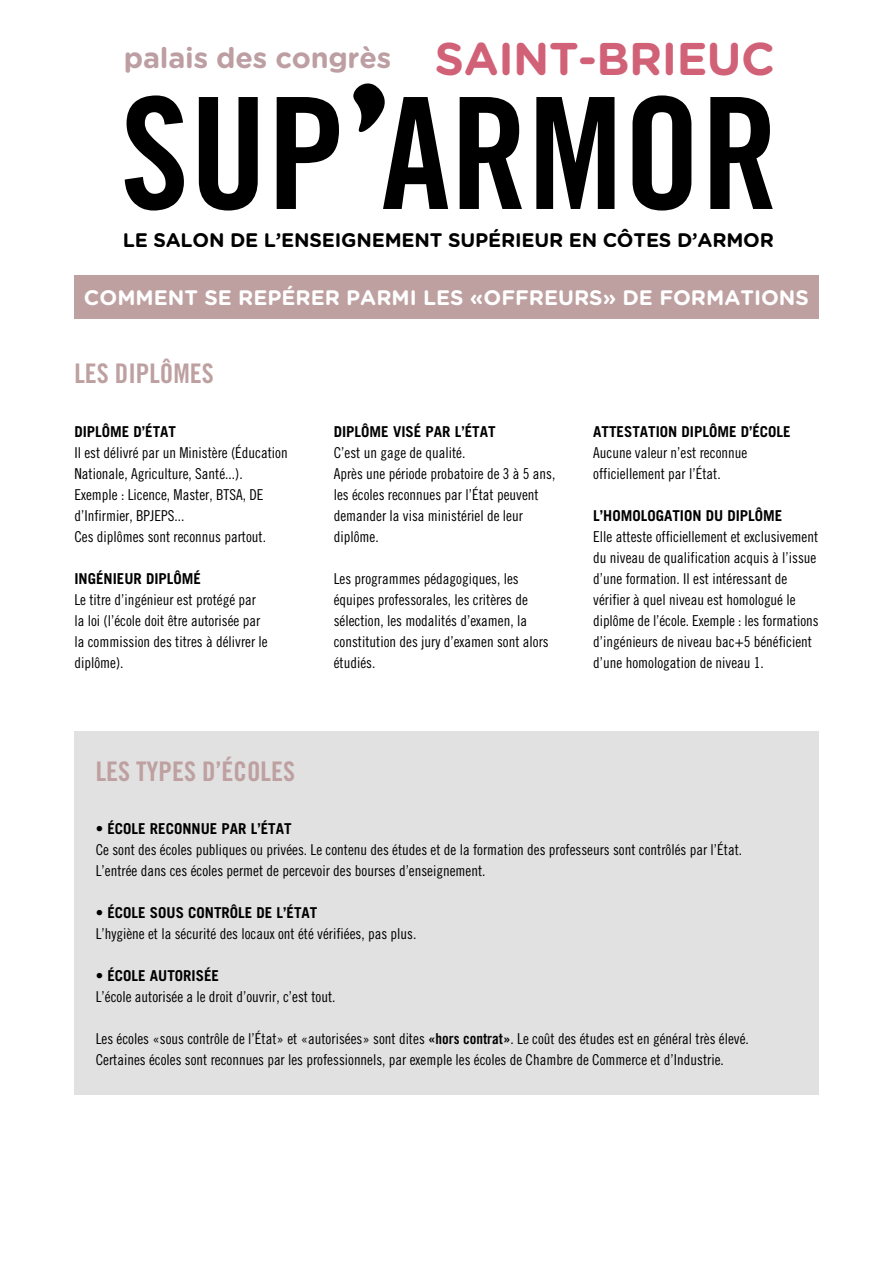
<style>
.page{position:relative;width:893px;height:1263px;background:#fff}
.page>*{position:absolute;margin:0;border:0;box-sizing:border-box;transform-origin:0 0}
.t1{font:155.1px "Trade Gothic LT Std Bd Cn 20";color:#000}
.t2{font:700 28.8px "Gotham Rounded";letter-spacing:-.01em;color:#bd9fa3}
.t3{font:27px "Trade Gothic LT Std Bd Cn 20";color:#bea0a1}
.t4{font:700 21px "Gotham Rounded";color:#fff}
.t5{font:700 19.65px "Gotham Rounded";letter-spacing:-.01em;color:#000}
.t6{font:15px/21px "Trade Gothic LT Std Cn 18";color:#000}
.t7{font:700 15px "Trade Gothic LT Std";color:#000}
.s1{font-size:45.75px;color:#d16177}
.s2{font-family:"Trade Gothic LT Std Bd Cn 20"}
</style>
<div class="page">
<div style="left:74px;top:275px;width:745px;height:44px;background:#bea0a1"></div>
<svg style="left:353px;top:83px;width:32px;height:49px"></svg>
<div style="left:74px;top:731px;width:745px;height:364px;background:#e1e1e1"></div>
<h2 class="t2" style="left:124px;top:36px;width:653px">palais des congrès <span class="s1">SAINT-BRIEUC</span></h2>
<h1 class="t1" style="left:120px;top:59px;width:660px">SUP ARMOR</h1>
<h3 class="t5" style="left:123px;top:225px;width:653px">LE SALON DE L’ENSEIGNEMENT SUPÉRIEUR EN CÔTES D’ARMOR</h3>
<h3 class="t4" style="left:84px;top:283px;width:726px">COMMENT SE REPÉRER PARMI LES «OFFREURS» DE FORMATIONS</h3>
<h3 class="t3" style="left:74px;top:357px;width:141px">LES DIPLÔMES</h3>
<p class="t7" style="left:74px;top:422px;width:103px">DIPLÔME D’ÉTAT</p>
<p class="t6" style="left:74px;top:442px;width:215px">Il est délivré par un Ministère (Éducation Nationale, Agriculture, Santé...).<br>Exemple : Licence, Master, BTSA, DE d’Infirmier, BPJEPS...<br>Ces diplômes sont reconnus partout.</p>
<p class="t7" style="left:74px;top:569px;width:128px">INGÉNIEUR DIPLÔMÉ</p>
<p class="t6" style="left:74px;top:589px;width:195px">Le titre d’ingénieur est protégé par la loi (l’école doit être autorisée par la commission des titres à délivrer le diplôme).</p>
<p class="t7" style="left:334px;top:422px;width:163px">DIPLÔME VISÉ PAR L’ÉTAT</p>
<p class="t6" style="left:334px;top:442px;width:223px">C’est un gage de qualité.<br>Après une période probatoire de 3 à 5 ans, les écoles reconnues par l’État peuvent demander la visa ministériel de leur diplôme.</p>
<p class="t6" style="left:334px;top:568px;width:216px">Les programmes pédagogiques, les équipes professorales, les critères de sélection, les modalités d’examen, la constitution des jury d’examen sont alors étudiés.</p>
<p class="t7" style="left:593px;top:422px;width:199px">ATTESTATION DIPLÔME D’ÉCOLE</p>
<p class="t6" style="left:593px;top:442px;width:156px">Aucune valeur n’est reconnue officiellement par l’État.</p>
<p class="t7" style="left:593px;top:506px;width:191px">L’HOMOLOGATION DU DIPLÔME</p>
<p class="t6" style="left:593px;top:526px;width:227px">Elle atteste officiellement et exclusivement du niveau de qualification acquis à l’issue d’une formation. Il est intéressant de vérifier à quel niveau est homologué le diplôme de l’école. Exemple : les formations d’ingénieurs de niveau bac+5 bénéficient d’une homologation de niveau 1.</p>
<h3 class="t3" style="left:96px;top:755px;width:201px">LES TYPES D’ÉCOLES</h3>
<p class="t7" style="left:96px;top:819px;width:197px">• ÉCOLE RECONNUE PAR L’ÉTAT</p>
<p class="t6" style="left:96px;top:839px;width:648px">Ce sont des écoles publiques ou privées. Le contenu des études et de la formation des professeurs sont contrôlés par l’État.<br>L’entrée dans ces écoles permet de percevoir des bourses d’enseignement.</p>
<p class="t7" style="left:96px;top:903px;width:223px">• ÉCOLE SOUS CONTRÔLE DE L’ÉTAT</p>
<p class="t6" style="left:96px;top:923px;width:322px">L’hygiène et la sécurité des locaux ont été vérifiées, pas plus.</p>
<p class="t7" style="left:96px;top:966px;width:125px">• ÉCOLE AUTORISÉE</p>
<p class="t6" style="left:96px;top:986px;width:241px">L’école autorisée a le droit d’ouvrir, c’est tout.</p>
<p class="t6" style="left:96px;top:1028px;width:655px">Les écoles «sous contrôle de l’État» et «autorisées» sont dites <span class="s2">«hors contrat»</span>. Le coût des études est en général très élevé.<br>Certaines écoles sont reconnues par les professionnels, par exemple les écoles de Chambre de Commerce et d’Industrie.</p>
</div>
